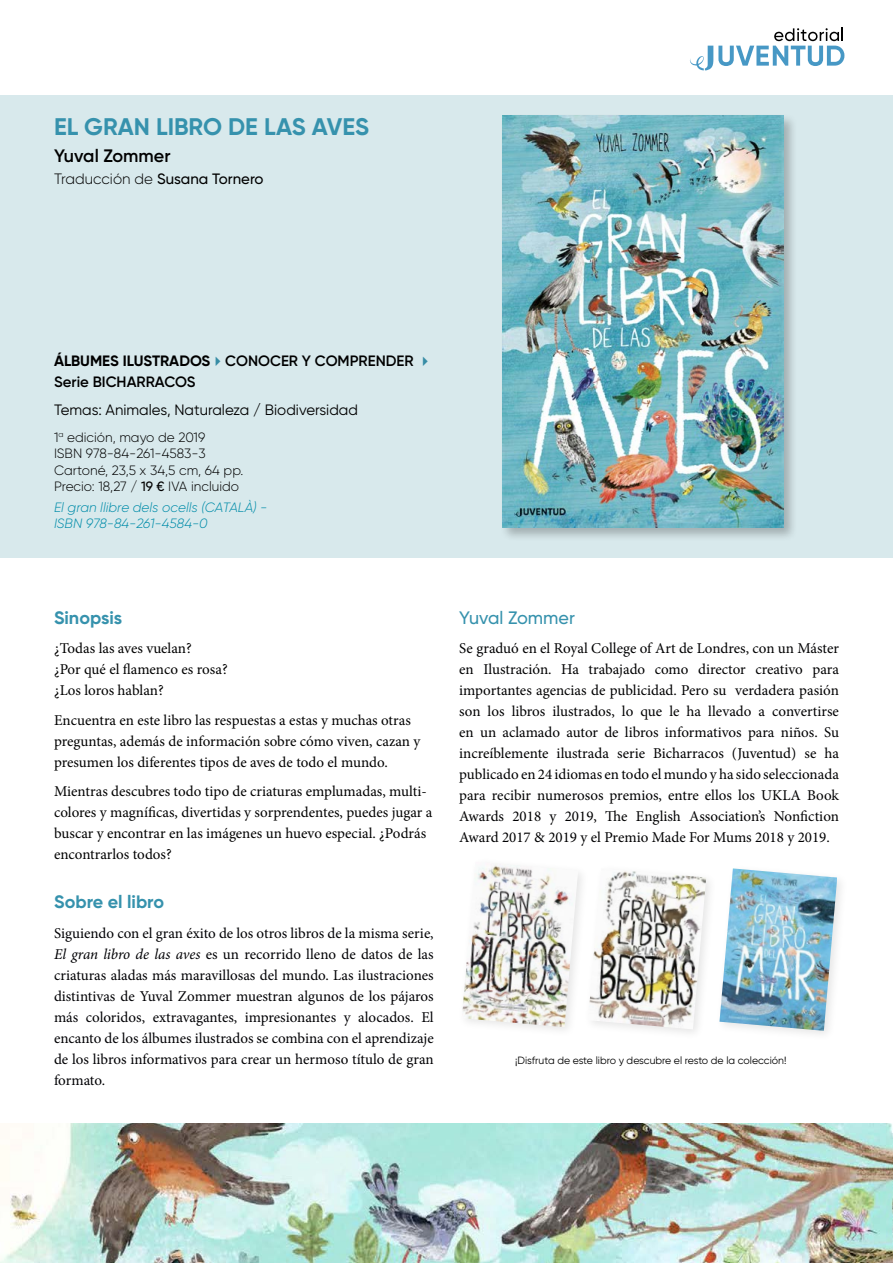
<style>
.page{position:relative;width:893px;height:1263px;background:#fff}
.page>*{position:absolute;margin:0;border:0;box-sizing:border-box;transform-origin:0 0}
.t1{font:700 24px "Gilroy";color:#3692ad}
.t2{font:700 18px "Gilroy";color:#3692ad}
.t3{font:600 18px "Gilroy";color:#000}
.t4{font:500 18px "Gilroy";color:#3692ad}
.t5{font:15px/21px "Minion Pro";color:#000002;text-align:justify}
.t6{font:15px/21px "Minion Pro";color:#000}
.t7{font:15px/21px "Minion Pro";color:#000004;text-align:justify}
.t8{font:600 15px/21px "Gilroy";color:#000}
.t9{font:15px "Gilroy";color:#000}
.t10{font:500 15px "Gilroy";color:#000}
.t11{font:300 13.5px/16.5px "Gilroy";color:#000}
.t12{font:italic 300 13.5px/16.5px "Gilroy";color:#008ca9}
.t13{font:10.5px "Gilroy";color:#000}
.s1{font-weight:300}
.s2{font-weight:700}
.s3{color:#368ca5}
.s4{font-weight:500}
.s5{font-style:italic}
</style>
<div class="page">
<div style="left:0;top:95px;width:893px;height:462px;background:#d8e9ec"></div>
<svg style="left:690px;top:28px;width:154px;height:42px"></svg>
<div style="left:500px;top:113px;width:298px;height:429px;background:#000;opacity:.25"></div>
<img style="left:503px;top:115px;width:281px;height:412px">
<img style="left:0;top:1123px;width:893px;height:140px">
<img style="left:462px;top:863px;width:116px;height:164px">
<img style="left:589px;top:871px;width:117px;height:158px">
<img style="left:719px;top:868px;width:118px;height:163px">
<h1 class="t1" style="left:54px;top:112px;width:317px">EL GRAN LIBRO DE LAS AVES</h1>
<p class="t3" style="left:54px;top:144px;width:118px">Yuval Zommer</p>
<p class="t10" style="left:54px;top:169px;width:211px"><span class="s1">Traducción de</span> Susana Tornero</p>
<p class="t8" style="left:54px;top:350px;width:380px"><span class="s2">ÁLBUMES ILUSTRADOS</span><span class="s3">✔</span>CONOCER Y COMPRENDER <span class="s3">✔<br></span>Serie BICHARRACOS</p>
<p class="t9" style="left:54px;top:400px;width:305px">Temas: Animales, Naturaleza / Biodiversidad</p>
<p class="t11" style="left:54px;top:428px;width:191px">1<sup>a</sup> edición, mayo de 2019<br>ISBN 978-84-261-4583-3<br>Cartoné, 23,5 x 34,5 cm, 64 pp.<br>Precio: 18,27 / <span class="s4">19 €</span> IVA incluido</p>
<p class="t12" style="left:54px;top:499px;width:215px">El gran llibre dels ocells (CATALÀ) -<br>ISBN 978-84-261-4584-0</p>
<p class="t2" style="left:54px;top:606px;width:70px">Sinopsis</p>
<p class="t6" style="left:54px;top:638px;width:175px">¿Todas las aves vuelan?<br>¿Por qué el flamenco es rosa? ¿Los loros hablan?</p>
<p class="t6" style="left:54px;top:709px;width:368px">Encuentra en este libro las respuestas a estas y muchas otras preguntas, además de información sobre cómo viven, cazan y presumen los diferentes tipos de aves de todo el mundo.</p>
<p class="t6" style="left:54px;top:781px;width:380px">Mientras descubres todo tipo de criaturas emplumadas, multi&shy;colores y magníficas, divertidas y sorprendentes, puedes jugar a buscar y encontrar en las imágenes un huevo especial. ¿Podrás encontrarlos todos?</p>
<p class="t2" style="left:54px;top:890px;width:112px">Sobre el libro</p>
<p class="t7" style="left:54px;top:922px;width:381px">Siguiendo con el gran éxito de los otros libros de la misma serie, <span class="s5">El gran libro de las aves</span> es un recorrido lleno de datos de las criaturas aladas más maravillosas del mundo. Las ilustraciones distintivas de Yuval Zommer muestran algunos de los pájaros más coloridos, extravagantes, impresionantes y alocados. El encanto de los álbumes ilustrados se combina con el aprendizaje de los libros informativos para crear un hermoso título de gran formato.</p>
<p class="t4" style="left:459px;top:606px;width:117px">Yuval Zommer</p>
<p class="t5" style="left:459px;top:638px;width:381px">Se graduó en el Royal College of Art de Londres, con un Máster en Ilustración. Ha trabajado como director creativo para importantes agencias de publicidad. Pero su verdadera pasión son los libros ilustrados, lo que le ha llevado a convertirse en un aclamado autor de libros informativos para niños. Su increíblemente ilustrada serie Bicharracos (Juventud) se ha publicado en 24 idiomas en todo el mundo y ha sido seleccionada para recibir numerosos premios, entre ellos los UKLA Book Awards 2018 y 2019, The English Association’s Nonfiction Award 2017 &amp; 2019 y el Premio Made For Mums 2018 y 2019.</p>
<p class="t13" style="left:515px;top:1054px;width:273px">¡Disfruta de este libro y descubre el resto de la colección!</p>
</div>
